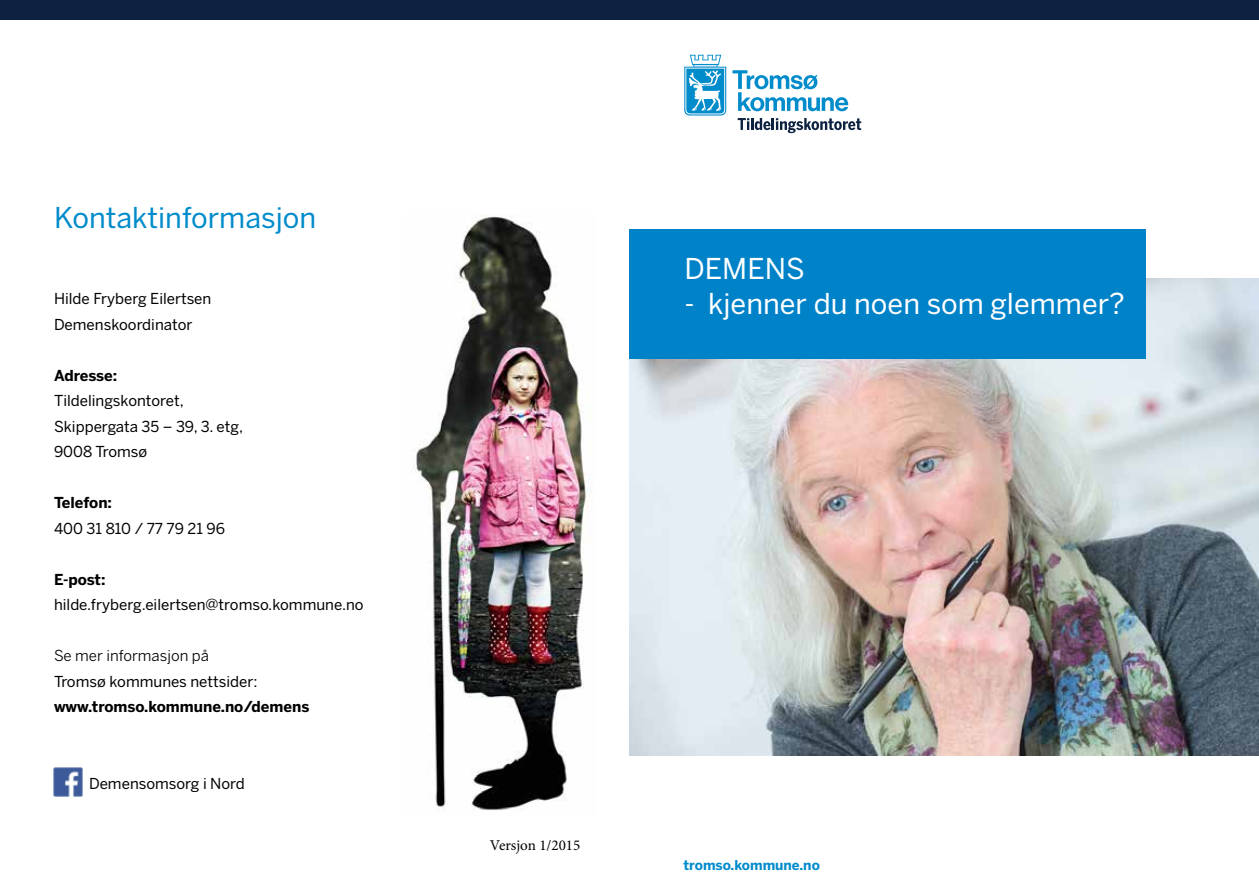
<style>
.page{position:relative;width:1259px;height:893px;background:#fff}
.page>*{position:absolute;margin:0;border:0;box-sizing:border-box;transform-origin:0 0}
.t1{font:28.5px "Benton Sans";color:#fff}
.t2{font:28.5px "Benton Sans";color:#008bcb}
.t3{font:15px/25.5px "Benton Sans";color:#000}
.t4{font:700 15px "Benton Sans";color:#000}
.t5{font:15px "Benton Sans";color:#000}
.t6{font:15px "Minion Pro";color:#000}
.t7{font:700 13.5px "Benton Sans";color:#008bcb}
</style>
<div class="page">
<div style="left:0;top:0;width:1259px;height:19px;background:#0d2240"></div>
<svg style="left:684px;top:55px;width:42px;height:61px"></svg>
<svg style="left:732px;top:70px;width:116px;height:41px"></svg>
<svg style="left:737px;top:118px;width:124px;height:15px"></svg>
<img style="left:413px;top:215px;width:176px;height:595px">
<img style="left:629px;top:278px;width:630px;height:478px">
<div style="left:629px;top:229px;width:517px;height:130px;background:#0082c9"></div>
<img style="left:53px;top:768px;width:29px;height:28px">
<h1 class="t2" style="left:54px;top:200px;width:264px">Kontaktinformasjon</h1>
<p class="t3" style="left:54px;top:286px;width:159px">Hilde Fryberg Eilertsen<br>Demenskoordinator</p>
<p class="t4" style="left:54px;top:366px;width:65px">Adresse:</p>
<p class="t3" style="left:54px;top:388px;width:191px">Tildelingskontoret,<br>Skippergata 35 – 39, 3. etg,<br>9008 Tromsø</p>
<p class="t4" style="left:54px;top:494px;width:60px">Telefon:</p>
<p class="t3" style="left:54px;top:515px;width:173px">400 31 810 / 77 79 21 96</p>
<p class="t4" style="left:54px;top:570px;width:53px">E-post:</p>
<p class="t3" style="left:54px;top:592px;width:311px">hilde.fryberg.eilertsen@tromso.kommune.no</p>
<p class="t5" style="left:54px;top:647px;width:156px">Se mer informasjon på</p>
<p class="t3" style="left:54px;top:668px;width:205px">Tromsø kommunes nettsider:</p>
<p class="t4" style="left:54px;top:698px;width:257px">www.tromso.kommune.no/demens</p>
<p class="t3" style="left:89px;top:770px;width:157px">Demensomsorg i Nord</p>
<h1 class="t1" style="left:684px;top:252px;width:122px">DEMENS</h1>
<h1 class="t1" style="left:684px;top:286px;width:442px">- kjenner du noen som glemmer?</h1>
<p class="t6" style="left:490px;top:835px;width:92px">Versjon 1/2015</p>
<p class="t7" style="left:683px;top:857px;width:138px">tromso.kommune.no</p>
</div>
